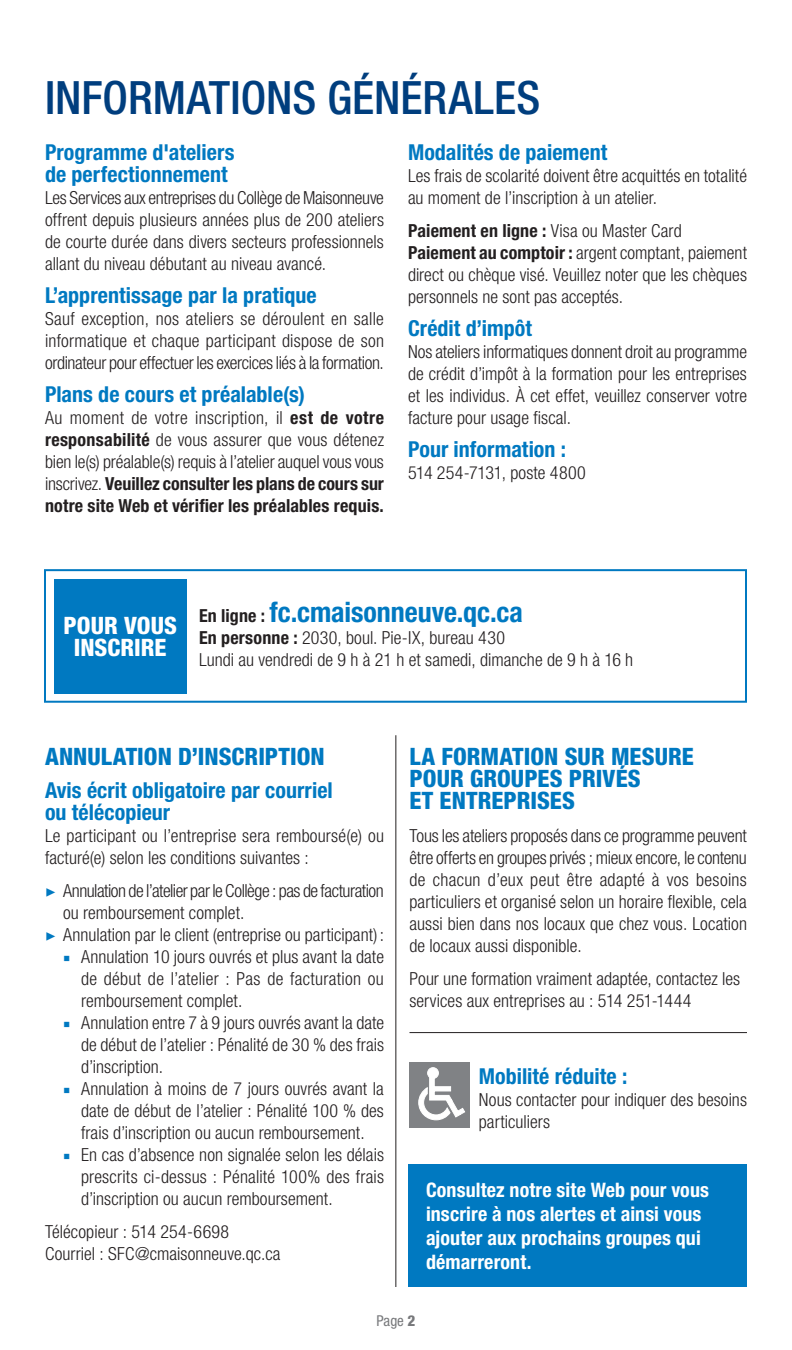
<style>
.page{position:relative;width:792px;height:1350px;background:#fff}
.page>*{position:absolute;margin:0;border:0;box-sizing:border-box;transform-origin:0 0}
.t1{font:500 condensed 46px "Helvetica Neue LT Std";color:#003e7e}
.t2{font:700 condensed 28px "Helvetica Neue LT Std";color:#0079c1}
.t3{font:800 condensed 24px/22px "Helvetica Neue LT Std";color:#0079c1}
.t4{font:800 condensed 24px/22px "Helvetica Neue LT Std";color:#fff;text-align:center}
.t5{font:700 condensed 22px/22px "Helvetica Neue LT Std";color:#0079c1}
.t6{font:700 condensed 20px/24px "Helvetica Neue LT Std";letter-spacing:.005em;color:#fff}
.t7{font:300 condensed 18px/22px "Helvetica Neue LT Std";letter-spacing:.005em;color:#231f20;text-align:justify}
.t8{font:300 condensed 18px "Helvetica Neue LT Std";letter-spacing:-.025em;color:#231f20}
.t9{font:condensed 15px "Helvetica Neue LT Std";color:#77787b}
.s1{font-weight:700}
.s2{font-size:18px;color:#231f20}
.s3{font-family:"Minion Pro";font-weight:400;font-stretch:normal;color:#0079c1}
.s4{font-weight:800}
</style>
<div class="page">
<div style="left:408px;top:1165px;width:339px;height:122px;background:#0079c1"></div>
<hr style="left:396px;top:735px;width:1px;height:552px;background:#231f20">
<hr style="left:409px;top:1032px;width:338px;height:1px;background:#231f20">
<div style="left:44px;top:569px;width:703px;height:134px;border:2px solid #0079c1"></div>
<div style="left:54px;top:579px;width:132px;height:115px;background:#0079c1"></div>
<div style="left:410px;top:1062px;width:60px;height:65px;background:#808285"></div>
<svg style="left:418px;top:1067px;width:47px;height:53px"></svg>
<h1 class="t1" style="left:45px;top:70px;width:497px">INFORMATIONS GÉNÉRALES</h1>
<p class="t5" style="left:45px;top:141px;width:191px">Programme d'ateliers de perfectionnement</p>
<p class="t7" style="left:45px;top:186px;width:341px">Les Services aux entreprises du Collège de Maisonneuve offrent depuis plusieurs années plus de 200 ateliers de courte durée dans divers secteurs professionnels allant du niveau débutant au niveau avancé.</p>
<p class="t5" style="left:45px;top:284px;width:273px">L’apprentissage par la pratique</p>
<p class="t7" style="left:45px;top:307px;width:341px">Sauf exception, nos ateliers se déroulent en salle informatique et chaque participant dispose de son ordinateur pour effectuer les exercices liés à la formation.</p>
<p class="t5" style="left:45px;top:383px;width:262px">Plans de cours et préalable(s)</p>
<p class="t7" style="left:45px;top:406px;width:341px">Au moment de votre inscription, il <span class="s1">est de votre responsabilité</span> de vous assurer que vous détenez bien le(s) préalable(s) requis à l’atelier auquel vous vous inscrivez. <span class="s1">Veuillez consulter les plans de cours sur notre site Web et vérifier les préalables requis.</span></p>
<p class="t5" style="left:408px;top:141px;width:201px">Modalités de paiement</p>
<p class="t7" style="left:408px;top:164px;width:341px">Les frais de scolarité doivent être acquittés en totalité au moment de l’inscription à un atelier.</p>
<p class="t7" style="left:408px;top:219px;width:341px;text-align:left"><span class="s1">Paiement en ligne :</span> Visa ou Master Card <span class="s1">Paiement au comptoir :</span> argent comptant, paiement direct ou chèque visé. Veuillez noter que les chèques personnels ne sont pas acceptés.</p>
<p class="t5" style="left:408px;top:317px;width:126px">Crédit d’impôt</p>
<p class="t7" style="left:408px;top:340px;width:341px">Nos ateliers informatiques donnent droit au programme de crédit d’impôt à la formation pour les entreprises et les individus. À cet effet, veuillez conserver votre facture pour usage fiscal.</p>
<p class="t5" style="left:408px;top:438px;width:160px">Pour information :</p>
<p class="t7" style="left:408px;top:461px;width:179px">514 254-7131, poste 4800</p>
<h3 class="t4" style="left:64px;top:614px;width:115px">POUR VOUS<br>INSCRIRE</h3>
<h2 class="t2" style="left:199px;top:595px;width:325px"><span class="s2">En ligne :</span> fc.cmaisonneuve.qc.ca</h2>
<p class="t7" style="left:199px;top:626px;width:436px"><span class="s1">En personne :</span> 2030, boul. Pie-IX, bureau 430<br>Lundi au vendredi de 9 h à 21 h et samedi, dimanche de 9 h à 16 h</p>
<h3 class="t3" style="left:45px;top:745px;width:281px">ANNULATION D’INSCRIPTION</h3>
<p class="t5" style="left:45px;top:779px;width:289px">Avis écrit obligatoire par courriel ou télécopieur</p>
<p class="t7" style="left:45px;top:824px;width:340px">Le participant ou l’entreprise sera remboursé(e) ou facturé(e) selon les conditions suivantes :</p>
<p class="t8" style="left:45px;top:880px;width:340px"><span class="s3">▶</span> Annulation de l’atelier par le Collège : pas de facturation</p>
<p class="t7" style="left:63px;top:901px;width:183px">ou remboursement complet.</p>
<p class="t7" style="left:45px;top:923px;width:340px"><span class="s3">▶</span> Annulation par le client (entreprise ou participant) :</p>
<p class="t7" style="left:81px;top:945px;width:305px;text-indent:-18px"><span class="s3">■</span> Annulation 10 jours ouvrés et plus avant la date de début de l’atelier : Pas de facturation ou remboursement complet.</p>
<p class="t7" style="left:81px;top:1011px;width:305px;text-indent:-18px"><span class="s3">■</span> Annulation entre 7 à 9 jours ouvrés avant la date de début de l’atelier : Pénalité de 30 % des frais d’inscription.</p>
<p class="t7" style="left:81px;top:1077px;width:304px;text-indent:-18px"><span class="s3">■</span> Annulation à moins de 7 jours ouvrés avant la date de début de l’atelier : Pénalité 100 % des frais d’inscription ou aucun remboursement.</p>
<p class="t7" style="left:81px;top:1143px;width:305px;text-indent:-18px"><span class="s3">■</span> En cas d’absence non signalée selon les délais prescrits ci-dessus : Pénalité 100% des frais d’inscription ou aucun remboursement.</p>
<p class="t7" style="left:45px;top:1220px;width:237px">Télécopieur : 514 254-6698<br>Courriel : SFC@cmaisonneuve.qc.ca</p>
<h3 class="t3" style="left:410px;top:745px;width:286px">LA FORMATION SUR MESURE<br>POUR GROUPES PRIVÉS<br>ET ENTREPRISES</h3>
<p class="t7" style="left:410px;top:824px;width:339px">Tous les ateliers proposés dans ce programme peuvent être offerts en groupes privés ; mieux encore, le contenu de chacun d’eux peut être adapté à vos besoins particuliers et organisé selon un horaire flexible, cela aussi bien dans nos locaux que chez vous. Location de locaux aussi disponible.</p>
<p class="t7" style="left:410px;top:967px;width:332px">Pour une formation vraiment adaptée, contactez les services aux entreprises au : 514 251-1444</p>
<p class="t5" style="left:479px;top:1065px;width:150px">Mobilité réduite :</p>
<p class="t7" style="left:479px;top:1088px;width:270px">Nous contacter pour indiquer des besoins particuliers</p>
<p class="t6" style="left:426px;top:1178px;width:285px">Consultez notre site Web pour vous inscrire à nos alertes et ainsi vous ajouter aux prochains groupes qui démarreront.</p>
<p class="t9" style="left:377px;top:1312px;width:40px">Page <span class="s4">2</span></p>
</div>
